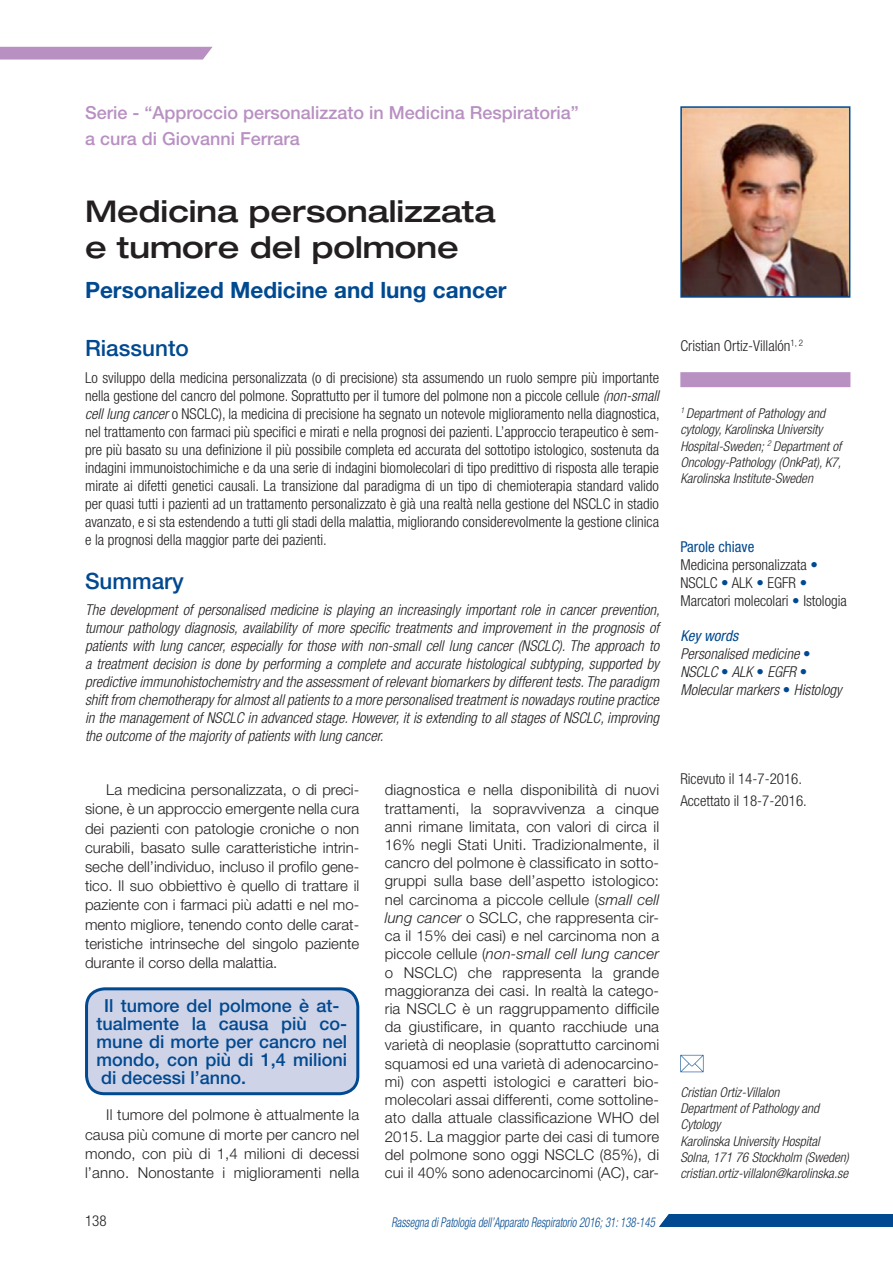
<style>
.page{position:relative;width:893px;height:1263px;background:#fff}
.page>*{position:absolute;margin:0;border:0;box-sizing:border-box;transform-origin:0 0}
.t1{font:500 expanded 30px/36px "Helvetica Neue LT Std";color:#231f20}
.t2{font:700 22.5px "Helvetica Neue LT Std";color:#014990}
.t3{font:500 22.5px "Helvetica Neue LT Std";color:#014990}
.t4{font:500 18px/18px "Helvetica Neue LT Std";color:#014990}
.t5{font:500 18px/25.8px "Helvetica Neue LT Std";color:#b890c2}
.t6{font:300 15px/18.3px "Helvetica Neue LT Std";letter-spacing:.01em;color:#231f20;text-align:justify}
.t7{font:300 condensed 15px/18px "Helvetica Neue LT Std";color:#231f20}
.t8{font:italic 300 condensed 15px/18px "Helvetica Neue LT Std";color:#231f20}
.t9{font:italic 300 condensed 13.5px/16.2px "Helvetica Neue LT Std";color:#231f20}
.t10{font:italic 300 condensed 13.5px "Helvetica Neue LT Std";color:#014990;scale:.8 1}
.s1{font-style:italic}
.s2{font-weight:400;color:#014990}
.s3{color:#014990}
.s4{font-style:normal;color:#014990}
</style>
<div class="page">
<div style="left:659px;top:1214px;width:234px;height:13px;background:#014990"></div>
<svg style="left:0;top:47px;width:213px;height:13px;background:#bc96c5"></svg>
<div style="left:680px;top:372px;width:170px;height:15px;background:#b890c2"></div>
<svg style="left:680px;top:1055px;width:23px;height:17px"></svg>
<img style="left:683px;top:109px;width:164px;height:186px">
<div style="left:680px;top:106px;width:170px;height:192px;border:2px solid #014990"></div>
<div style="left:87px;top:989px;width:271px;height:105px;background:#ced3e7;border-radius:18px"></div>
<div style="left:85px;top:987px;width:274px;height:108px;border:3px solid #014990;border-radius:18px"></div>
<p class="t5" style="left:85px;top:100px;width:495px">Serie - “Approccio personalizzato in Medicina Respiratoria” a cura di Giovanni Ferrara</p>
<h1 class="t1" style="left:85px;top:193px;width:412px">Medicina personalizzata e tumore del polmone</h1>
<h2 class="t2" style="left:85px;top:276px;width:423px">Personalized Medicine and lung cancer</h2>
<h2 class="t3" style="left:85px;top:335px;width:105px">Riassunto</h2>
<p class="t7" style="left:85px;top:368px;width:576px;text-align:justify">Lo sviluppo della medicina personalizzata (o di precisione) sta assumendo un ruolo sempre più importante nella gestione del cancro del polmone. Soprattutto per il tumore del polmone non a piccole cellule <span class="s1">(non-small cell lung cancer</span> o NSCLC), la medicina di precisione ha segnato un notevole miglioramento nella diagnostica, nel trattamento con farmaci più specifici e mirati e nella prognosi dei pazienti. L’approccio terapeutico è sem&shy;pre più basato su una definizione il più possibile completa ed accurata del sottotipo istologico, sostenuta da indagini immunoistochimiche e da una serie di indagini biomolecolari di tipo predittivo di risposta alle terapie mirate ai difetti genetici causali. La transizione dal paradigma di un tipo di chemioterapia standard valido per quasi tutti i pazienti ad un trattamento personalizzato è già una realtà nella gestione del NSCLC in stadio avanzato, e si sta estendendo a tutti gli stadi della malattia, migliorando considerevolmente la gestione clinica e la prognosi della maggior parte dei pazienti.</p>
<h2 class="t3" style="left:85px;top:567px;width:100px">Summary</h2>
<p class="t8" style="left:85px;top:601px;width:576px;text-align:justify">The development of personalised medicine is playing an increasingly important role in cancer prevention, tumour pathology diagnosis, availability of more specific treatments and improvement in the prognosis of patients with lung cancer, especially for those with non-small cell lung cancer (NSCLC). The approach to a treatment decision is done by performing a complete and accurate histological subtyping, supported by predictive immunohistochemistry and the assessment of relevant biomarkers by different tests. The paradigm shift from chemotherapy for almost all patients to a more personalised treatment is nowadays routine practice in the management of NSCLC in advanced stage. However, it is extending to all stages of NSCLC, improving the outcome of the majority of patients with lung cancer.</p>
<p class="t6" style="left:85px;top:780px;width:276px;line-height:19.2px;text-indent:21px">La medicina personalizzata, o di preci&shy;sione, è un approccio emergente nella cura dei pazienti con patologie croniche o non curabili, basato sulle caratteristiche intrin&shy;seche dell’individuo, incluso il profilo gene&shy;tico. Il suo obbiettivo è quello di trattare il paziente con i farmaci più adatti e nel mo&shy;mento migliore, tenendo conto delle carat&shy;teristiche intrinseche del singolo paziente durante il corso della malattia.</p>
<p class="t4" style="left:97px;top:996px;width:252px;text-indent:8px">Il tumore del polmone è at&shy;tualmente la causa più co&shy;mune di morte per cancro nel mondo, con più di 1,4 milioni di decessi l’anno.</p>
<p class="t6" style="left:85px;top:1105px;width:276px;line-height:19.2px;text-indent:21px">Il tumore del polmone è attualmente la causa più comune di morte per cancro nel mondo, con più di 1,4 milioni di decessi l’anno. Nonostante i miglioramenti nella</p>
<p class="t7" style="left:85px;top:1211px;width:23px">138</p>
<p class="t6" style="left:385px;top:780px;width:276px">diagnostica e nella disponibilità di nuovi trattamenti, la sopravvivenza a cinque anni rimane limitata, con valori di circa il 16% negli Stati Uniti. Tradizionalmente, il cancro del polmone è classificato in sotto&shy;gruppi sulla base dell’aspetto istologico: nel carcinoma a piccole cellule (<span class="s1">small cell lung cancer</span> o SCLC, che rappresenta cir&shy;ca il 15% dei casi) e nel carcinoma non a piccole cellule (<span class="s1">non-small cell lung cancer </span>o NSCLC) che rappresenta la grande maggioranza dei casi. In realtà la catego&shy;ria NSCLC è un raggruppamento difficile da giustificare, in quanto racchiude una varietà di neoplasie (soprattutto carcinomi squamosi ed una varietà di adenocarcino&shy;mi) con aspetti istologici e caratteri bio&shy;molecolari assai differenti, come sottoline&shy;ato dalla attuale classificazione WHO del 2015. La maggior parte dei casi di tumore del polmone sono oggi NSCLC (85%), di cui il 40% sono adenocarcinomi (AC), car-</p>
<p class="t10" style="left:391px;top:1214px;width:331px">Rassegna di Patologia dell’Apparato Respiratorio 2016; 31: 138-145</p>
<p class="t7" style="left:680px;top:336px;width:124px">Cristian Ortiz-Villalón<sup>1,</sup> <sup>2</sup></p>
<p class="t9" style="left:680px;top:406px;width:163px"><sup>1</sup> Department of Pathology and cytology, Karolinska University<br>Hospital-Sweden; <sup>2</sup> Department of<br>Oncology-Pathology (OnkPat), K7,<br>Karolinska Institute-Sweden</p>
<p class="t7" style="left:680px;top:537px;width:168px"><span class="s2">Parole chiave<br></span>Medicina personalizzata <span class="s3">•<br></span>NSCLC <span class="s3">•</span> ALK <span class="s3">•</span> EGFR <span class="s3">•<br></span>Marcatori molecolari <span class="s3">•</span> Istologia</p>
<p class="t8" style="left:680px;top:627px;width:163px"><span class="s2">Key words<br></span>Personalised medicine <span class="s4">•<br></span>NSCLC <span class="s4">•</span> ALK <span class="s4">•</span> EGFR <span class="s4">•<br></span>Molecular markers <span class="s4">•</span> Histology</p>
<p class="t7" style="left:680px;top:767px;width:128px;line-height:22.2px">Ricevuto il 14-7-2016.<br>Accettato il 18-7-2016.</p>
<p class="t9" style="left:680px;top:1084px;width:170px">Cristian Ortiz-Villalon<br>Department of Pathology and<br>Cytology<br>Karolinska University Hospital<br>Solna, 171 76 Stockholm (Sweden) cristian.ortiz-villalon@karolinska.se</p>
</div>
